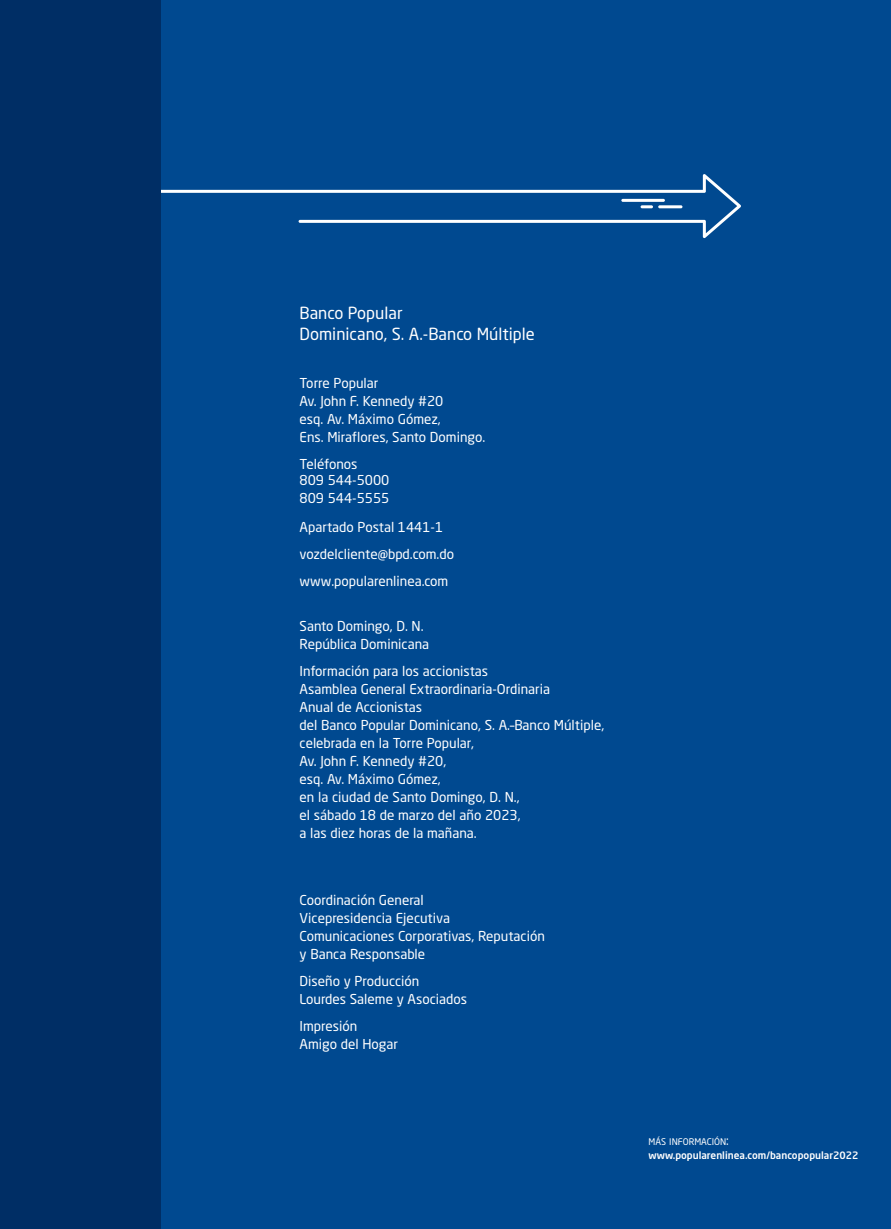
<style>
.page{position:relative;width:891px;height:1229px;background:#fff}
.page>*{position:absolute;margin:0;border:0;box-sizing:border-box;transform-origin:0 0}
.t1{font:16.5px/21px "Neo Sans Std";color:#fff}
.t2{font:13.5px/18px "Neo Sans Std";color:#fff}
.t3{font:500 10.05px "Neo Sans Std";color:#fff}
.t4{font:9px "Neo Sans Std";color:#fff}
.s1{font-size:12.15px}
</style>
<div class="page">
<div style="left:0;top:0;width:891px;height:1228px;background:#002e65"></div>
<div style="left:162px;top:0;width:729px;height:1228px;background:#004990"></div>
<svg style="left:162px;top:174px;width:579px;height:64px"></svg>
<hr style="left:621px;top:199px;width:44px;height:3px;background:#fff;border-radius:2px">
<p class="t1" style="left:300px;top:302px;width:237px">Banco Popular<br>Dominicano, S. A.-Banco Múltiple</p>
<p class="t2" style="left:300px;top:373px;width:187px">Torre Popular<br>Av. John F. Kennedy #20<br>esq. Av. Máximo Gómez,<br>Ens. Miraflores, Santo Domingo.</p>
<p class="t2" style="left:300px;top:455px;width:91px;line-height:16.5px">Teléfonos<br>809 544-5000</p>
<p class="t2" style="left:300px;top:483px;width:145px;line-height:28.5px">809 544-5555<br>Apartado Postal 1441-1</p>
<p class="t2" style="left:300px;top:540px;width:156px;line-height:27px">vozdelcliente@bpd.com.do www.popularenlinea.com</p>
<p class="t2" style="left:300px;top:616px;width:131px">Santo Domingo, D. N.<br>República Dominicana</p>
<p class="t2" style="left:300px;top:661px;width:306px">Información para los accionistas<br>Asamblea General Extraordinaria-Ordinaria<br>Anual de Accionistas<br>del Banco Popular Dominicano, S. A.–Banco Múltiple, celebrada en la Torre Popular,<br>Av. John F. Kennedy #20,<br>esq. Av. Máximo Gómez,<br>en la ciudad de Santo Domingo, D. N.,<br>el sábado 18 de marzo del año 2023,<br>a las diez horas de la mañana.</p>
<p class="t2" style="left:300px;top:891px;width:247px">Coordinación General<br>Vicepresidencia Ejecutiva<br>Comunicaciones Corporativas, Reputación y Banca Responsable</p>
<p class="t2" style="left:300px;top:971px;width:169px">Diseño y Producción<br>Lourdes Saleme y Asociados</p>
<p class="t2" style="left:300px;top:1016px;width:100px">Impresión<br>Amigo del Hogar</p>
<p class="t4" style="left:649px;top:1136px;width:82px">MÁS INFORMACIÓN<span class="s1">:</span></p>
<p class="t3" style="left:649px;top:1148px;width:211px">www.popularenlinea.com/bancopopular2022</p>
</div>
